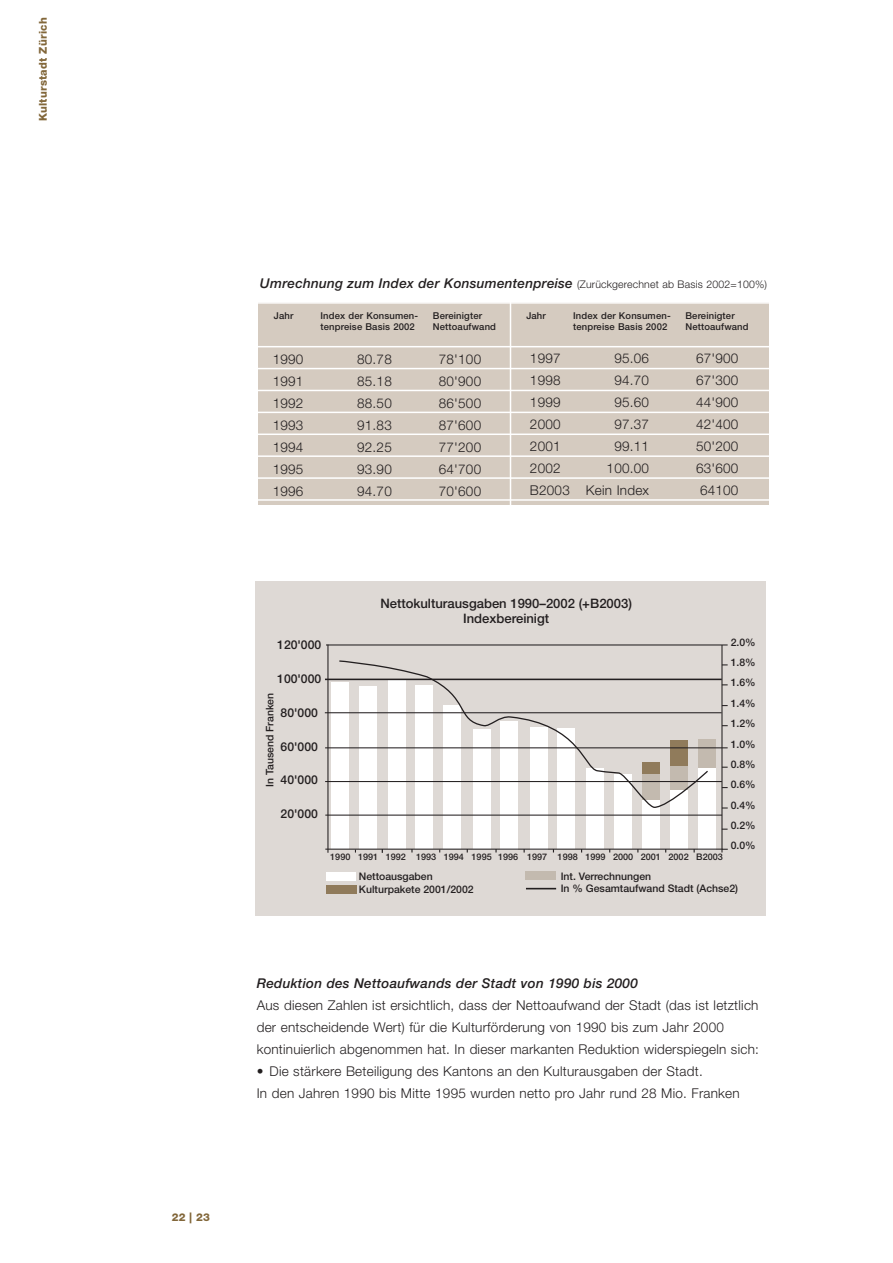
<style>
.page{position:relative;width:893px;height:1263px;background:#fff}
.page>*{position:absolute;margin:0;border:0;box-sizing:border-box;transform-origin:0 0}
.t1{font:300 13.5px/21.9px "Helvetica Neue";letter-spacing:.015em;color:#231f20}
.t2{font:italic 500 13.5px "Helvetica Neue";letter-spacing:.015em;color:#231f20}
.t3{font:500 13.05px/15.6px "Helvetica Neue";color:#231f20;text-align:center}
.t4{font:500 12.15px "Helvetica Neue";color:#231f20}
.t5{font:800 10.8px "Helvetica Neue";letter-spacing:.02em;color:#82673a}
.t6{font:500 10.5px/20.4px "Helvetica Neue";color:#231f20}
.t7{font:500 9.45px/10.9px "Helvetica Neue";letter-spacing:.015em;color:#231f20}
.t8{font:500 9px "Helvetica Neue";color:#231f20}
.s1{font-weight:300;font-style:normal;font-size:10.5px}
</style>
<div class="page">
<div style="left:258px;top:303px;width:511px;height:202px;background:#d5cbc0"></div>
<hr style="left:192px;top:499px;width:588px;height:2px;background:#fff">
<hr style="left:192px;top:477px;width:588px;height:2px;background:#fff">
<hr style="left:192px;top:455px;width:588px;height:2px;background:#fff">
<hr style="left:192px;top:434px;width:588px;height:1px;background:#fff">
<hr style="left:192px;top:412px;width:588px;height:1px;background:#fff">
<hr style="left:192px;top:390px;width:588px;height:1px;background:#fff">
<hr style="left:192px;top:368px;width:588px;height:1px;background:#fff">
<hr style="left:192px;top:346px;width:588px;height:1px;background:#fff">
<hr style="left:192px;top:302px;width:588px;height:2px;background:#fff">
<div style="left:255px;top:582px;width:510px;height:333px;background:#ded9d5"></div>
<div style="left:332px;top:683px;width:17px;height:166px;background:#fff"></div>
<div style="left:359px;top:686px;width:17px;height:163px;background:#fff"></div>
<div style="left:388px;top:681px;width:17px;height:168px;background:#fff"></div>
<div style="left:415px;top:685px;width:18px;height:164px;background:#fff"></div>
<div style="left:444px;top:706px;width:17px;height:143px;background:#fff"></div>
<div style="left:473px;top:730px;width:17px;height:119px;background:#fff"></div>
<div style="left:500px;top:721px;width:18px;height:128px;background:#fff"></div>
<div style="left:530px;top:727px;width:17px;height:122px;background:#fff"></div>
<div style="left:557px;top:729px;width:17px;height:120px;background:#fff"></div>
<div style="left:586px;top:768px;width:17px;height:81px;background:#fff"></div>
<div style="left:614px;top:775px;width:17px;height:74px;background:#fff"></div>
<div style="left:642px;top:800px;width:17px;height:49px;background:#fff"></div>
<div style="left:670px;top:790px;width:17px;height:59px;background:#fff"></div>
<div style="left:698px;top:768px;width:17px;height:81px;background:#fff"></div>
<div style="left:698px;top:739px;width:17px;height:29px;background:#c3baaf"></div>
<hr style="left:326px;top:644px;width:401px;height:2px;background:#231f20">
<hr style="left:325px;top:679px;width:396px;height:1px;background:#231f20">
<hr style="left:325px;top:712px;width:396px;height:1px;background:#231f20">
<hr style="left:325px;top:781px;width:397px;height:1px;background:#231f20">
<hr style="left:325px;top:815px;width:397px;height:1px;background:#231f20">
<hr style="left:325px;top:747px;width:402px;height:1px;background:#231f20">
<hr style="left:327px;top:645px;width:1px;height:208px;background:#231f20">
<hr style="left:721px;top:645px;width:1px;height:208px;background:#231f20">
<hr style="left:325px;top:849px;width:397px;height:1px;background:#231f20">
<div style="left:326px;top:872px;width:30px;height:9px;background:#fff"></div>
<div style="left:326px;top:885px;width:30px;height:9px;background:#907b5b"></div>
<div style="left:525px;top:871px;width:31px;height:9px;background:#c3baaf"></div>
<hr style="left:526px;top:888px;width:30px;height:1px;background:#231f20">
<svg style="left:338px;top:660px;width:370px;height:149px"></svg>
<hr style="left:509px;top:296px;width:2px;height:214px;background:#fff">
<p class="t5" style="left:39px;top:121px;width:105px;rotate:-90deg">Kulturstadt Zürich</p>
<p class="t5" style="left:172px;top:1213px;width:40px">22 | 23</p>
<p class="t2" style="left:260px;top:278px;width:508px">Umrechnung zum Index der Konsumentenpreise <span class="s1">(Zurückgerechnet ab Basis 2002=100%)</span></p>
<p class="t7" style="left:274px;top:312px;width:21px">Jahr</p>
<p class="t7" style="left:433px;top:312px;width:65px">Bereinigter<br>Nettoaufwand</p>
<p class="t7" style="left:573px;top:312px;width:99px">Index der Konsumen&shy;tenpreise Basis 2002</p>
<p class="t7" style="left:320px;top:312px;width:99px">Index der Konsumen&shy;tenpreise Basis 2002</p>
<p class="t7" style="left:526px;top:312px;width:21px">Jahr</p>
<p class="t7" style="left:685px;top:312px;width:65px">Bereinigter<br>Nettoaufwand</p>
<p class="t1" style="left:273px;top:350px;width:32px">1990</p>
<p class="t1" style="left:357px;top:350px;width:36px">80.78</p>
<p class="t1" style="left:439px;top:350px;width:44px">78'100</p>
<p class="t1" style="left:273px;top:372px;width:32px">1991</p>
<p class="t1" style="left:357px;top:372px;width:36px">85.18</p>
<p class="t1" style="left:439px;top:372px;width:44px">80'900</p>
<p class="t1" style="left:273px;top:393px;width:32px">1992</p>
<p class="t1" style="left:357px;top:393px;width:36px">88.50</p>
<p class="t1" style="left:439px;top:393px;width:44px">86'500</p>
<p class="t1" style="left:273px;top:415px;width:32px">1993</p>
<p class="t1" style="left:357px;top:415px;width:36px">91.83</p>
<p class="t1" style="left:439px;top:415px;width:44px">87'600</p>
<p class="t1" style="left:273px;top:437px;width:32px">1994</p>
<p class="t1" style="left:357px;top:437px;width:36px">92.25</p>
<p class="t1" style="left:439px;top:437px;width:44px">77'200</p>
<p class="t1" style="left:273px;top:459px;width:32px">1995</p>
<p class="t1" style="left:357px;top:459px;width:36px">93.90</p>
<p class="t1" style="left:439px;top:459px;width:44px">64'700</p>
<p class="t1" style="left:273px;top:481px;width:32px">1996</p>
<p class="t1" style="left:357px;top:481px;width:36px">94.70</p>
<p class="t1" style="left:439px;top:481px;width:44px">70'600</p>
<p class="t1" style="left:530px;top:349px;width:32px">1997</p>
<p class="t1" style="left:614px;top:349px;width:36px">95.06</p>
<p class="t1" style="left:696px;top:349px;width:44px">67'900</p>
<p class="t1" style="left:530px;top:371px;width:32px">1998</p>
<p class="t1" style="left:614px;top:371px;width:36px">94.70</p>
<p class="t1" style="left:696px;top:371px;width:44px">67'300</p>
<p class="t1" style="left:530px;top:393px;width:32px">1999</p>
<p class="t1" style="left:614px;top:393px;width:36px">95.60</p>
<p class="t1" style="left:696px;top:393px;width:44px">44'900</p>
<p class="t1" style="left:530px;top:414px;width:32px">2000</p>
<p class="t1" style="left:614px;top:414px;width:36px">97.37</p>
<p class="t1" style="left:696px;top:414px;width:44px">42'400</p>
<p class="t1" style="left:530px;top:436px;width:32px">2001</p>
<p class="t1" style="left:614px;top:436px;width:36px">99.11</p>
<p class="t1" style="left:696px;top:436px;width:44px">50'200</p>
<p class="t1" style="left:530px;top:458px;width:32px">2002</p>
<p class="t1" style="left:606px;top:458px;width:44px">100.00</p>
<p class="t1" style="left:696px;top:458px;width:44px">63'600</p>
<p class="t1" style="left:530px;top:480px;width:121px">B2003 Kein Index</p>
<p class="t1" style="left:700px;top:480px;width:40px">64100</p>
<p class="t4" style="left:277px;top:640px;width:46px">120'000</p>
<p class="t4" style="left:277px;top:674px;width:46px">100'000</p>
<p class="t4" style="left:280px;top:708px;width:39px">80'000</p>
<p class="t4" style="left:280px;top:742px;width:39px">60'000</p>
<p class="t4" style="left:280px;top:776px;width:39px">40'000</p>
<p class="t4" style="left:280px;top:810px;width:39px">20'000</p>
<p class="t6" style="left:261px;top:787px;width:96px;rotate:-90deg">In Tausend Franken</p>
<p class="t3" style="left:380px;top:596px;width:253px">Nettokulturausgaben 1990–2002 (+B2003)<br>Indexbereinigt</p>
<p class="t8" style="left:330px;top:854px;width:394px">1990 1991 1992 1993 1994 1995 1996 1997 1998 1999 2000 2001 2002 B2003</p>
<p class="t6" style="left:731px;top:633px;width:26px;text-align:justify">2.0% 1.8% 1.6% 1.4% 1.2% 1.0% 0.8% 0.6% 0.4% 0.2% 0.0%</p>
<p class="t6" style="left:359px;top:871px;width:116px;line-height:12.6px">Nettoausgaben<br>Kulturpakete 2001/2002</p>
<p class="t6" style="left:560px;top:871px;width:179px;line-height:12.6px">Int. Verrechnungen<br>In % Gesamtaufwand Stadt (Achse2)</p>
<p class="t2" style="left:257px;top:979px;width:382px">Reduktion des Nettoaufwands der Stadt von 1990 bis 2000</p>
<p class="t1" style="left:257px;top:996px;width:503px">Aus diesen Zahlen ist ersichtlich, dass der Nettoaufwand der Stadt (das ist letztlich der entscheidende Wert) für die Kulturförderung von 1990 bis zum Jahr 2000 kontinuierlich abgenommen hat. In dieser markanten Reduktion widerspiegeln sich:</p>
<p class="t1" style="left:257px;top:1061px;width:484px">• Die stärkere Beteiligung des Kantons an den Kulturausgaben der Stadt.<br>In den Jahren 1990 bis Mitte 1995 wurden netto pro Jahr rund 28 Mio. Franken</p>
</div>
